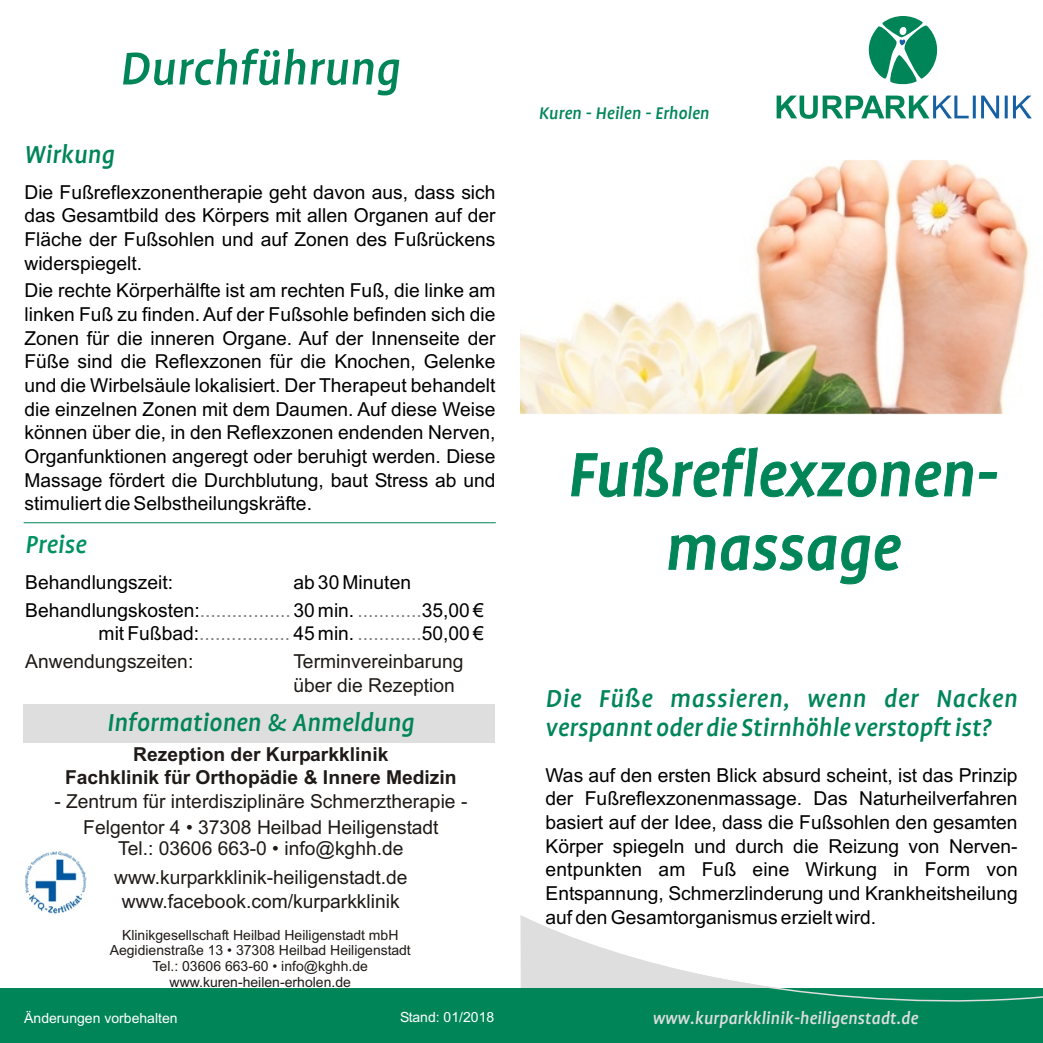
<style>
.page{position:relative;width:1043px;height:1043px;background:#fff}
.page>*{position:absolute;margin:0;border:0;box-sizing:border-box;transform-origin:0 0}
.t1{font:italic 70px/73.5px "Profile";color:#008559;text-align:center}
.t2{font:italic 52.5px "Profile";color:#008559}
.t3{font:italic 28px/29.4px "Profile";color:#008559}
.t4{font:italic 28px "Profile";color:#009161}
.t5{font:19.25px/23.6px "Arial";color:#000;text-align:justify}
.t6{font:19.25px/25.7px "Arial";color:#1f1a17}
.t7{font:19.25px/28px "Arial";color:#828282}
.t8{font:700 19.25px/23.6px "Arial";color:#1f1a17;text-align:center}
.t9{font:italic 19.25px "Profile";color:#dedede}
.t10{font:italic 19.25px "Profile";color:#008559}
.t11{font:14px/15.6px "Arial";color:#1f1a17;text-align:center}
.t12{font:14px "Arial";color:#fff}
.s1{color:#828282}
.s2{color:#000}
.s3{color:#1f1a17}
</style>
<div class="page">
<img style="left:521px;top:160px;width:509px;height:254px">
<div style="left:0;top:989px;width:1043px;height:54px;background:#008559"></div>
<svg style="left:519px;top:915px;width:524px;height:87px"></svg>
<svg style="left:868px;top:16px;width:70px;height:69px"></svg>
<svg style="left:777px;top:96px;width:255px;height:23px"></svg>
<div style="left:24px;top:704px;width:471px;height:38px;background:#dedede"></div>
<img style="left:24px;top:851px;width:63px;height:63px">
<hr style="left:24px;top:522px;width:472px;height:1px;background:#008559">
<h2 class="t2" style="left:120px;top:49px;width:282px">Durchführung</h2>
<h3 class="t3" style="left:24px;top:142px;width:92px">Wirkung</h3>
<p class="t5" style="left:24px;top:182px;width:473px">Die Fußreflexzonentherapie geht davon aus, dass sich das Gesamtbild des Körpers mit allen Organen auf der Fläche der Fußsohlen und auf Zonen des Fußrückens widerspiegelt.</p>
<p class="t5" style="left:24px;top:281px;width:473px">Die rechte Körperhälfte ist am rechten Fuß, die linke am linken Fuß zu finden. Auf der Fußsohle befinden sich die Zonen für die inneren Organe. Auf der Innenseite der Füße sind die Reflexzonen für die Knochen, Gelenke und die Wirbelsäule lokalisiert. Der Therapeut behandelt die einzelnen Zonen mit dem Daumen. Auf diese Weise können über die, in den Reflexzonen endenden Nerven, Organfunktionen angeregt oder beruhigt werden. Diese Massage fördert die Durchblutung, baut Stress ab und stimuliert die Selbstheilungskräfte.</p>
<h3 class="t4" style="left:25px;top:534px;width:63px">Preise</h3>
<p class="t5" style="left:25px;top:572px;width:149px">Behandlungszeit:</p>
<p class="t5" style="left:25px;top:570px;width:460px;line-height:28px;text-indent:268px">ab 30 Minuten<br>Behandlungskosten:<span class="s1">.................</span> 30 min. <span class="s1">............</span>35,00 €</p>
<p class="t7" style="left:25px;top:621px;width:460px;text-indent:73px"><span class="s2">mit Fußbad:</span>................. <span class="s2">45 min.</span> ............<span class="s2">50,00 €<br></span><span class="s3">Anwendungszeiten:</span></p>
<p class="t6" style="left:293px;top:651px;width:172px;line-height:23.6px">Terminvereinbarung über die Rezeption</p>
<h3 class="t3" style="left:107px;top:710px;width:309px">Informationen &amp; Anmeldung</h3>
<p class="t8" style="left:65px;top:744px;width:393px">Rezeption der Kurparkklinik<br>Fachklinik für Orthopädie &amp; Innere Medizin</p>
<p class="t6" style="left:54px;top:790px;width:415px;text-align:center">- Zentrum für interdisziplinäre Schmerztherapie -<br>Felgentor 4 • 37308 Heilbad Heiligenstadt</p>
<p class="t6" style="left:114px;top:836px;width:295px;line-height:29.2px">Tel.: 03606 663-0 • info@kghh.de www.kurparkklinik-heiligenstadt.de</p>
<p class="t6" style="left:122px;top:890px;width:279px">www.facebook.com/kurparkklinik</p>
<p class="t11" style="left:110px;top:928px;width:303px">Klinikgesellschaft Heilbad Heiligenstadt mbH Aegidienstraße 13 • 37308 Heilbad Heiligenstadt Tel.: 03606 663-60 • info@kghh.de www.kuren-heilen-erholen.de</p>
<p class="t12" style="left:24px;top:1013px;width:155px">Änderungen vorbehalten</p>
<p class="t12" style="left:400px;top:1012px;width:96px">Stand: 01/2018</p>
<p class="t10" style="left:539px;top:106px;width:172px">Kuren - Heilen - Erholen</p>
<h1 class="t1" style="left:567px;top:443px;width:432px">Fußreflexzonen&shy;massage</h1>
<h3 class="t3" style="left:546px;top:686px;width:474px">Die Füße massieren, wenn der Nacken verspannt oder die Stirnhöhle verstopft ist?</h3>
<p class="t5" style="left:546px;top:765px;width:474px">Was auf den ersten Blick absurd scheint, ist das Prinzip der Fußreflexzonenmassage. Das Naturheilverfahren basiert auf der Idee, dass die Fußsohlen den gesamten Körper spiegeln und durch die Reizung von Nerven&shy;entpunkten am Fuß eine Wirkung in Form von Entspannung, Schmerzlinderung und Krankheitsheilung auf den Gesamtorganismus erzielt wird.</p>
<p class="t9" style="left:653px;top:1011px;width:267px">www.kurparkklinik-heiligenstadt.de</p>
</div>
